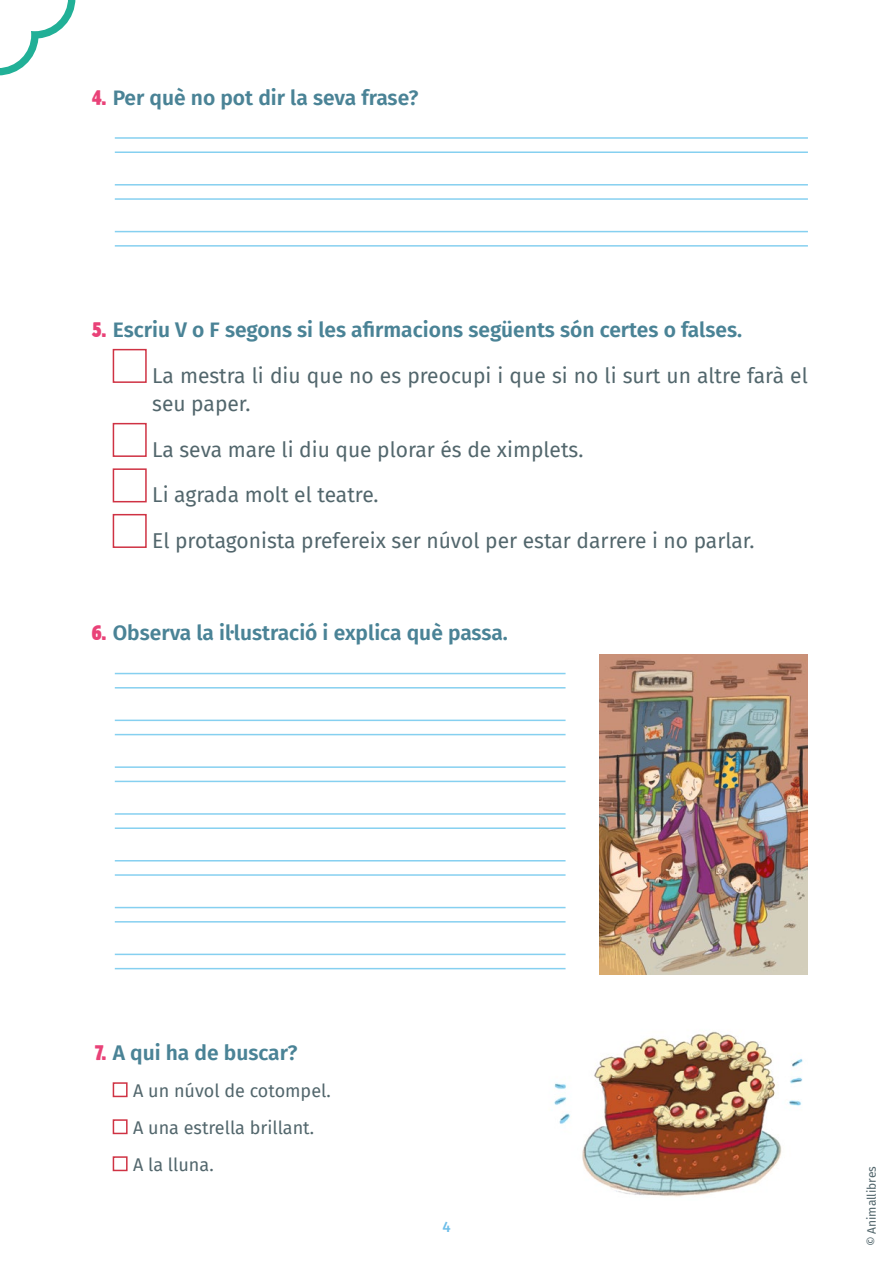
<style>
.page{position:relative;width:893px;height:1263px;background:#fff}
.page>*{position:absolute;margin:0;border:0;box-sizing:border-box;transform-origin:0 0}
.t1{font:600 21px/45.5px "Fira Sans";color:#4a8396}
.t2{font:21px/45.5px "Fira Sans";color:#52666c}
.t3{font:18px/37px "Fira Sans";color:#52666c}
.t4{font:500 15px "Fira Sans";color:#6ebee9}
.t5{font:12px "Fira Sans";letter-spacing:-.01em;color:#52666c}
.s1{font-family:"Block Berthold";font-weight:400;font-stretch:condensed;color:#e94278}
.s2{font-weight:400;color:#52666c}
</style>
<div class="page">
<svg style="left:0;top:0;width:75px;height:75px"></svg>
<hr style="left:115px;top:137px;width:693px;height:2px;background:#86d0f0">
<hr style="left:115px;top:151px;width:693px;height:2px;background:#86d0f0">
<hr style="left:115px;top:184px;width:693px;height:2px;background:#86d0f0">
<hr style="left:115px;top:198px;width:693px;height:2px;background:#86d0f0">
<hr style="left:115px;top:231px;width:693px;height:1px;background:#86d0f0">
<hr style="left:115px;top:245px;width:693px;height:2px;background:#86d0f0">
<hr style="left:115px;top:673px;width:451px;height:1px;background:#86d0f0">
<hr style="left:115px;top:687px;width:451px;height:1px;background:#86d0f0">
<hr style="left:115px;top:720px;width:451px;height:1px;background:#86d0f0">
<hr style="left:115px;top:734px;width:451px;height:1px;background:#86d0f0">
<hr style="left:115px;top:766px;width:451px;height:2px;background:#86d0f0">
<hr style="left:115px;top:781px;width:451px;height:1px;background:#86d0f0">
<hr style="left:115px;top:813px;width:451px;height:2px;background:#86d0f0">
<hr style="left:115px;top:827px;width:451px;height:2px;background:#86d0f0">
<hr style="left:115px;top:860px;width:451px;height:1px;background:#86d0f0">
<hr style="left:115px;top:874px;width:451px;height:2px;background:#86d0f0">
<hr style="left:115px;top:907px;width:451px;height:1px;background:#86d0f0">
<hr style="left:115px;top:921px;width:451px;height:1px;background:#86d0f0">
<hr style="left:115px;top:954px;width:451px;height:1px;background:#86d0f0">
<hr style="left:115px;top:968px;width:451px;height:1px;background:#86d0f0">
<div style="left:113px;top:349px;width:34px;height:34px;border:2px solid #cf3243"></div>
<div style="left:113px;top:423px;width:34px;height:34px;border:2px solid #cf3243"></div>
<div style="left:113px;top:468px;width:34px;height:34px;border:2px solid #cf3243"></div>
<div style="left:113px;top:514px;width:34px;height:34px;border:2px solid #cf3243"></div>
<div style="left:113px;top:1082px;width:15px;height:15px;border:2px solid #cf3243"></div>
<div style="left:113px;top:1119px;width:15px;height:15px;border:2px solid #cf3243"></div>
<div style="left:113px;top:1156px;width:15px;height:15px;border:2px solid #cf3243"></div>
<img style="left:600px;top:655px;width:208px;height:320px">
<img style="left:554px;top:1031px;width:249px;height:166px">
<p class="t1" style="left:92px;top:73px;width:328px"><span class="s1">4.</span> Per què no pot dir la seva frase?</p>
<p class="t1" style="left:152px;top:306px;width:657px;text-indent:-60px"><span class="s1">5.</span> Escriu V o F segons si les afirmacions següents són certes o falses.<br><span class="s2">La mestra li diu que no es preocupi i que si no li surt un altre farà el</span></p>
<p class="t2" style="left:152px;top:381px;width:604px">seu paper.<br>La seva mare li diu que plorar és de ximplets.<br>Li agrada molt el teatre.<br>El protagonista prefereix ser núvol per estar darrere i no parlar.</p>
<p class="t1" style="left:91px;top:609px;width:418px"><span class="s1">6.</span> Observa la il·lustració i explica què passa.</p>
<p class="t1" style="left:95px;top:1029px;width:204px"><span class="s1">7.</span> A qui ha de buscar?</p>
<p class="t3" style="left:133px;top:1072px;width:199px">A un núvol de cotompel.<br>A una estrella brillant.<br>A la lluna.</p>
<p class="t4" style="left:442px;top:1214px;width:10px">4</p>
<p class="t5" style="left:863px;top:1246px;width:81px;rotate:-90deg">© Animallibres</p>
</div>
